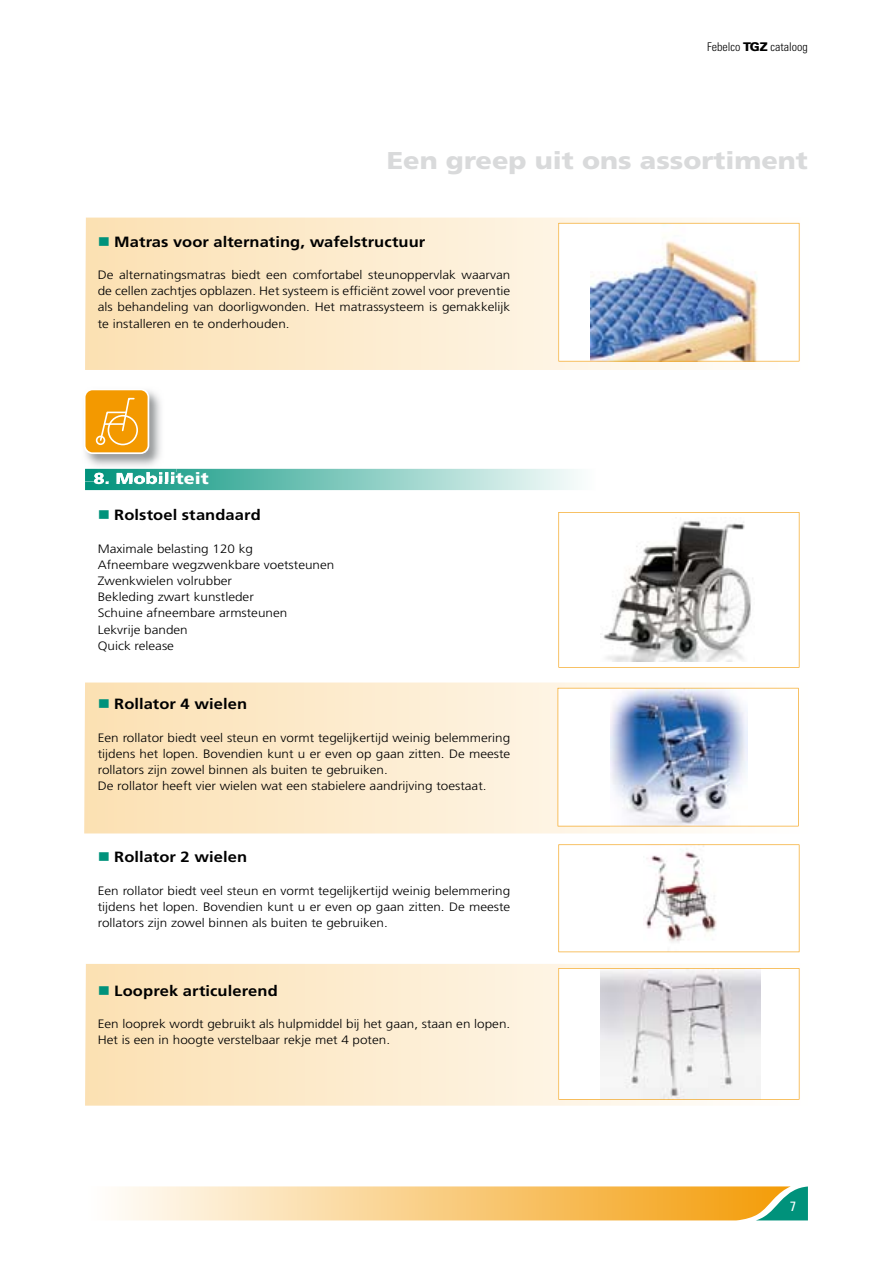
<style>
.page{position:relative;width:893px;height:1263px;background:#fff}
.page>*{position:absolute;margin:0;border:0;box-sizing:border-box;transform-origin:0 0}
.t1{font:900 24.3px "Frutiger LT Std";color:#d9dadb;scale:1.11 1}
.t2{font:900 16.2px "Frutiger LT Std";color:#fff;scale:1.11 1}
.t3{font:700 14.85px "Frutiger LT Std";letter-spacing:.005em;color:#000;scale:1.11 1}
.t4{font:condensed 13.5px "Univers LT Std";color:#fff}
.t5{font:300 12.15px/16.2px "Frutiger LT Std";color:#000;scale:1.11 1}
.t6{font:300 condensed 12px "Univers LT Std";color:#000}
.s1{font-weight:900;font-stretch:normal}
.s2{color:#00927b}
</style>
<div class="page">
<svg style="left:117px;top:1186px;width:691px;height:34px;background:#eecb84"></svg>
<svg style="left:85px;top:469px;width:493px;height:21px;background:#87cbc0"></svg>
<svg style="left:85px;top:218px;width:715px;height:152px;background:#fceacc"></svg>
<img style="left:558px;top:223px;width:241px;height:138px">
<svg style="left:558px;top:512px;width:241px;height:156px"></svg>
<svg style="left:84px;top:682px;width:715px;height:151px;background:#fceacc"></svg>
<svg style="left:558px;top:688px;width:241px;height:138px"></svg>
<svg style="left:85px;top:964px;width:715px;height:142px;background:#fceacc"></svg>
<svg style="left:558px;top:968px;width:241px;height:131px"></svg>
<svg style="left:558px;top:844px;width:241px;height:108px"></svg>
<img style="left:85px;top:390px;width:92px;height:79px">
<img style="left:85px;top:469px;width:92px;height:12px">
<img style="left:94px;top:472px;width:83px;height:9px">
<div style="left:85px;top:389px;width:63px;height:64px;background:#f39900;border-radius:8px"></div>
<div style="left:84px;top:389px;width:65px;height:65px;border:2px solid #fff;border-radius:8px"></div>
<div style="left:96px;top:436px;width:9px;height:9px;border:2px solid #fff;border-radius:50%"></div>
<svg style="left:99px;top:397px;width:36px;height:45px"></svg>
<div style="left:108px;top:415px;width:30px;height:30px;border:2px solid #fff;border-radius:50%"></div>
<p class="t6" style="left:707px;top:40px;width:102px">Febelco <span class="s1">TGZ</span> cataloog</p>
<h1 class="t1" style="left:387px;top:146px;width:381px">Een greep uit ons assortiment</h1>
<p class="t3" style="left:98px;top:233px;width:296px"><span class="s2">■</span> Matras voor alternating, wafelstructuur</p>
<p class="t5" style="left:98px;top:267px;width:373px;text-align:justify">De alternatingsmatras biedt een comfortabel steunoppervlak waarvan de cellen zachtjes opblazen. Het systeem is efficiënt zowel voor preventie als behandeling van doorligwonden. Het matrassysteem is gemakkelijk te installeren en te onderhouden.</p>
<h2 class="t2" style="left:94px;top:469px;width:105px">8. Mobiliteit</h2>
<p class="t3" style="left:98px;top:506px;width:148px"><span class="s2">■</span> Rolstoel standaard</p>
<p class="t5" style="left:98px;top:540px;width:215px">Maximale belasting 120 kg<br>Afneembare wegzwenkbare voetsteunen<br>Zwenkwielen volrubber<br>Bekleding zwart kunstleder<br>Schuine afneembare armsteunen<br>Lekvrije banden<br>Quick release</p>
<p class="t3" style="left:98px;top:695px;width:136px"><span class="s2">■</span> Rollator 4 wielen</p>
<p class="t5" style="left:98px;top:729px;width:373px">Een rollator biedt veel steun en vormt tegelijkertijd weinig belemmering tijdens het lopen. Bovendien kunt u er even op gaan zitten. De meeste rollators zijn zowel binnen als buiten te gebruiken.<br>De rollator heeft vier wielen wat een stabielere aandrijving toestaat.</p>
<p class="t3" style="left:98px;top:848px;width:136px"><span class="s2">■</span> Rollator 2 wielen</p>
<p class="t5" style="left:98px;top:882px;width:373px;text-align:justify">Een rollator biedt veel steun en vormt tegelijkertijd weinig belemmering tijdens het lopen. Bovendien kunt u er even op gaan zitten. De meeste rollators zijn zowel binnen als buiten te gebruiken.</p>
<p class="t3" style="left:98px;top:981px;width:164px"><span class="s2">■</span> Looprek articulerend</p>
<p class="t5" style="left:98px;top:1016px;width:373px">Een looprek wordt gebruikt als hulpmiddel bij het gaan, staan en lopen.<br>Het is een in hoogte verstelbaar rekje met 4 poten.</p>
<p class="t4" style="left:790px;top:1197px;width:7px">7</p>
</div>
